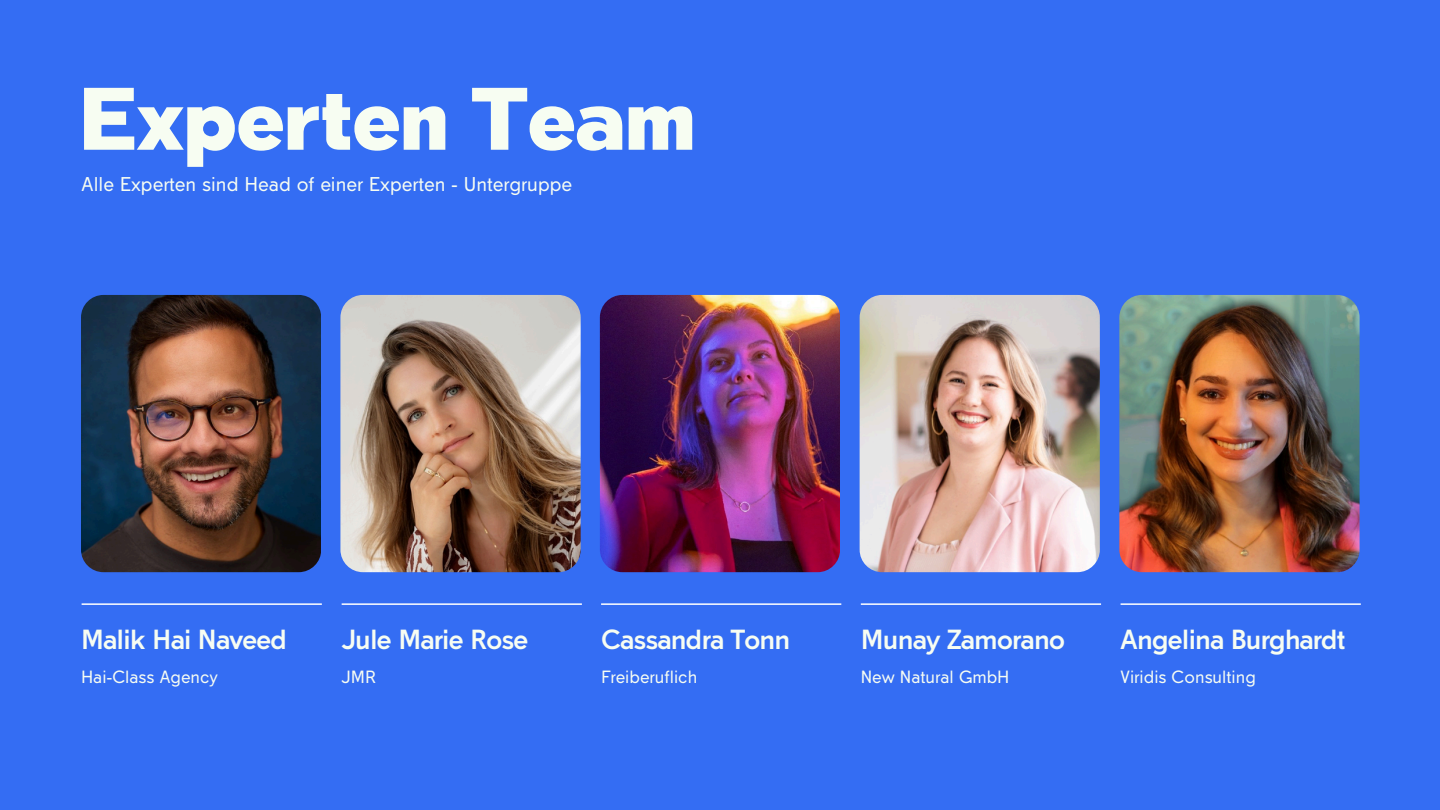
<style>
.page{position:relative;width:1440px;height:810px;background:#346df3}
.page>*{position:absolute;margin:0;border:0;box-sizing:border-box;transform-origin:0 0}
.t1{font:900 80px "Tabarra Pro";color:#f7fdf2}
.t2{font:700 25px "Tabarra Pro";letter-spacing:-.03em;color:#f7fdf2}
.t3{font:18px "Tabarra Pro";color:#f7fdf2}
.t4{font:16px "Tabarra Pro";color:#f7fdf2}
</style>
<div class="page">
<hr style="left:601px;top:603px;width:240px;height:2px;background:#fff">
<hr style="left:861px;top:603px;width:240px;height:2px;background:#fff">
<hr style="left:1121px;top:603px;width:240px;height:2px;background:#fff">
<hr style="left:342px;top:603px;width:240px;height:2px;background:#fff">
<img style="left:81px;top:295px;width:240px;height:277px;border-radius:22px">
<img style="left:600px;top:295px;width:240px;height:277px;border-radius:22px">
<img style="left:860px;top:295px;width:240px;height:277px;border-radius:22px">
<img style="left:1119px;top:295px;width:240px;height:277px;border-radius:22px">
<img style="left:340px;top:295px;width:240px;height:277px;border-radius:22px">
<hr style="left:82px;top:603px;width:240px;height:2px;background:#fff">
<h2 class="t1" style="left:81px;top:88px;width:615px">Experten Team</h2>
<p class="t3" style="left:82px;top:177px;width:492px">Alle Experten sind Head of einer Experten - Untergruppe</p>
<h1 class="t2" style="left:81px;top:630px;width:208px">Malik Hai Naveed</h1>
<p class="t2" style="left:342px;top:630px;width:188px">Jule Marie Rose</p>
<h3 class="t2" style="left:601px;top:630px;width:191px">Cassandra Tonn</h3>
<p class="t2" style="left:861px;top:630px;width:206px">Munay Zamorano</p>
<p class="t2" style="left:1121px;top:630px;width:226px">Angelina Burghardt</p>
<p class="t4" style="left:81px;top:671px;width:138px">Hai-Class Agency</p>
<h2 class="t4" style="left:342px;top:671px;width:36px">JMR</h2>
<p class="t4" style="left:601px;top:671px;width:98px">Freiberuflich</p>
<p class="t4" style="left:861px;top:671px;width:150px">New Natural GmbH</p>
<h2 class="t4" style="left:1121px;top:671px;width:137px">Viridis Consulting</h2>
</div>
